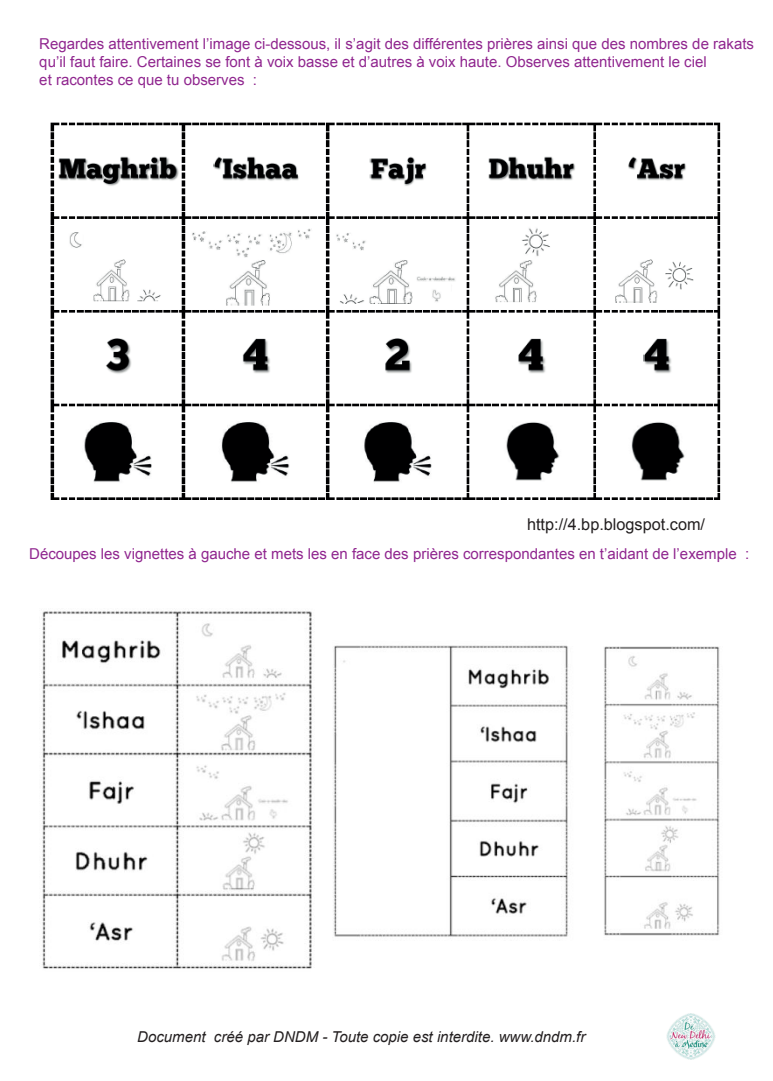
<style>
.page{position:relative;width:773px;height:1081px;background:#fff}
.page>*{position:absolute;margin:0;border:0;box-sizing:border-box;transform-origin:0 0}
.t1{font:16.25px "Arial";color:#231f20}
.t2{font:15px/18px "Arial";color:#90268f}
.t3{font:italic 15px "Arial";color:#231f20}
</style>
<div class="page">
<img style="left:333px;top:645px;width:387px;height:292px">
<img style="left:42px;top:611px;width:270px;height:358px">
<img style="left:50px;top:122px;width:671px;height:378px">
<img style="left:666px;top:1013px;width:49px;height:46px">
<p class="t2" style="left:39px;top:35px;width:716px">Regardes attentivement l’image ci-dessous, il s’agit des différentes prières ainsi que des nombres de rakats qu’il faut faire. Certaines se font à voix basse et d’autres à voix haute. Observes attentivement le ciel<br>et racontes ce que tu observes :</p>
<p class="t1" style="left:527px;top:514px;width:179px">http://4.bp.blogspot.com/</p>
<p class="t2" style="left:29px;top:545px;width:721px">Découpes les vignettes à gauche et mets les en face des prières correspondantes en t’aidant de l’exemple :</p>
<p class="t3" style="left:137px;top:1026px;width:449px">Document créé par DNDM - Toute copie est interdite. www.dndm.fr</p>
</div>
